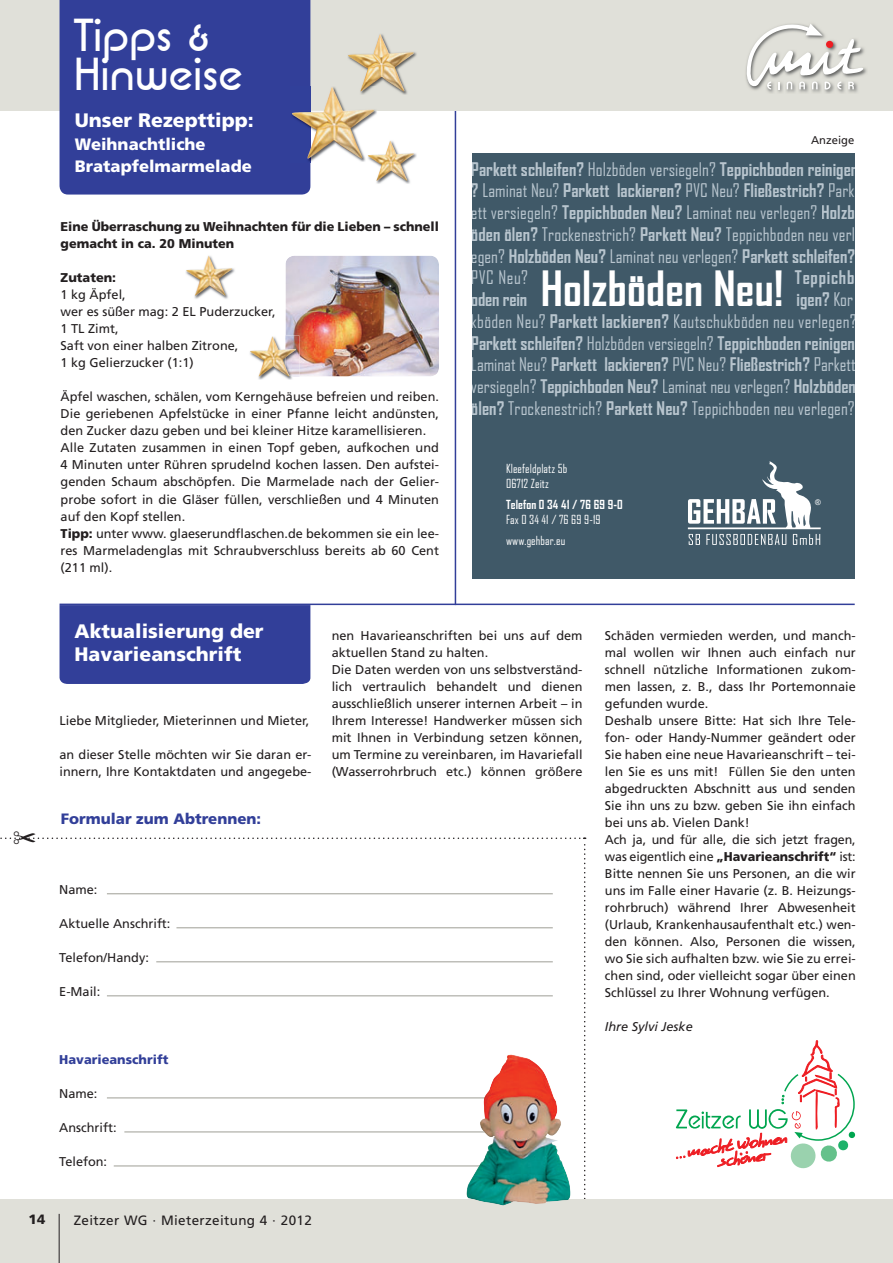
<style>
.page{position:relative;width:893px;height:1263px;background:#fff}
.page>*{position:absolute;margin:0;border:0;box-sizing:border-box;transform-origin:0 0}
.t1{font:700 46.5px "Agency FB";letter-spacing:.005em;color:#fff}
.t2{font:45px/39px "Expressa";letter-spacing:.025em;color:#fff}
.t3{font:900 19.5px/23.4px "Frutiger";color:#fff}
.t4{font:700 18px/21.8px "Agency FB";color:#b8c5ce}
.t5{font:700 18px "Agency FB";letter-spacing:.04em;color:#b8c5ce}
.t6{font:700 18px "Agency FB";letter-spacing:-.01em;color:#fff}
.t7{font:900 16.5px/22.5px "Frutiger";color:#fff}
.t8{font:900 15px "Frutiger";color:#323f99}
.t9{font:13.5px "Frutiger";letter-spacing:.025em;color:#231f20}
.t10{font:900 13.5px "Frutiger";color:#231f20}
.t11{font:12.75px/17px "Frutiger";color:#231f20}
.t12{font:900 12.75px/17px "Frutiger";color:#231f20}
.t13{font:900 12.75px "Frutiger";color:#323f99}
.t14{font:italic 12.75px "Frutiger";color:#231f20}
.t15{font:12px/15px "Agency FB";letter-spacing:.01em;color:#fff}
.t16{font:700 12px "Agency FB";letter-spacing:.01em;color:#fff}
.t17{font:11.25px "Frutiger";color:#231f20}
.t18{font:7.65px "Arial";color:#fff}
.s1{font-weight:900}
.s2{font-weight:400}
.s3{font-weight:400;color:#fff}
.s4{color:#fff}
.s5{color:#b8c5ce}
</style>
<div class="page">
<hr style="left:455px;top:95px;width:1px;height:510px;background:#323f99">
<div style="left:0;top:0;width:893px;height:111px;background:#e0e0d9"></div>
<div style="left:0;top:1199px;width:893px;height:64px;background:#e0e0d9"></div>
<img style="left:752px;top:48px;width:115px;height:46px">
<svg style="left:746px;top:24px;width:117px;height:65px"></svg>
<hr style="left:59px;top:1214px;width:1px;height:49px;background:#231f20">
<div style="left:60px;top:0;width:250px;height:195px;background:#323f99"></div>
<div style="left:60px;top:605px;width:250px;height:79px;background:#323f99"></div>
<hr style="left:60px;top:604px;width:795px;height:1px;background:#323f99">
<div style="left:472px;top:154px;width:383px;height:425px;background:#405968"></div>
<svg style="left:688px;top:461px;width:133px;height:84px"></svg>
<img style="left:291px;top:86px;width:86px;height:76px">
<img style="left:292px;top:87px;width:82px;height:72px">
<img style="left:400px;top:52px;width:17px;height:43px">
<img style="left:347px;top:86px;width:30px;height:9px">
<img style="left:348px;top:34px;width:66px;height:58px">
<img style="left:376px;top:140px;width:41px;height:44px">
<img style="left:367px;top:140px;width:10px;height:22px">
<img style="left:368px;top:141px;width:46px;height:40px">
<img style="left:194px;top:255px;width:41px;height:44px">
<img style="left:186px;top:256px;width:46px;height:40px">
<img style="left:285px;top:256px;width:154px;height:120px;border-radius:9px">
<img style="left:258px;top:376px;width:41px;height:4px">
<img style="left:285px;top:335px;width:14px;height:41px">
<img style="left:250px;top:336px;width:46px;height:40px">
<svg style="left:676px;top:1040px;width:179px;height:129px"></svg>
<svg style="left:1px;top:837px;width:585px;height:367px"></svg>
<h2 class="t2" style="left:75px;top:15px;width:169px">Tipps &amp;<br>Hinweise</h2>
<h3 class="t3" style="left:75px;top:110px;width:180px">Unser Rezepttipp:</h3>
<p class="t7" style="left:75px;top:134px;width:178px">Weihnachtliche<br>Bratapfelmarmelade</p>
<p class="t12" style="left:61px;top:219px;width:380px">Eine Überraschung zu Weihnachten für die Lieben – schnell gemacht in ca. 20 Minuten</p>
<p class="t12" style="left:61px;top:270px;width:57px">Zutaten:</p>
<p class="t11" style="left:61px;top:287px;width:216px">1 kg Äpfel,<br>wer es süßer mag: 2 EL Puderzucker,<br>1 TL Zimt,<br>Saft von einer halben Zitrone,<br>1 kg Gelierzucker (1:1)</p>
<p class="t11" style="left:61px;top:389px;width:380px">Äpfel waschen, schälen, vom Kerngehäuse befreien und reiben.<br>Die geriebenen Apfelstücke in einer Pfanne leicht andünsten, den Zucker dazu geben und bei kleiner Hitze karamellisieren.<br>Alle Zutaten zusammen in einen Topf geben, aufkochen und 4 Minuten unter Rühren sprudelnd kochen lassen. Den aufstei&shy;genden Schaum abschöpfen. Die Marmelade nach der Gelier&shy;probe sofort in die Gläser füllen, verschließen und 4 Minuten auf den Kopf stellen.<br><span class="s1">Tipp:</span> unter www. glaeserundflaschen.de bekommen sie ein lee&shy;res Marmeladenglas mit Schraubverschluss bereits ab 60 Cent (211 ml).</p>
<p class="t17" style="left:811px;top:135px;width:45px">Anzeige</p>
<p class="t4" style="left:471px;top:157px;width:389px">Parkett schleifen? <span class="s2">Holzböd</span><span class="s3">en versie</span><span class="s2">geln?</span> Teppichbod<span class="s4">en reini</span>gen ? <span class="s2">Laminat Neu?</span> Parkett lackieren? <span class="s2">PVC Neu?</span> Fließestrich? <span class="s2">Park e</span> <span class="s3">tt versie</span><span class="s2">geln?</span> Teppichboden Neu? <span class="s2">L</span><span class="s3">aminat neu ver</span><span class="s2">legen?</span> Holzb öden ölen? <span class="s2">Trockenestrich?</span> Parkett Neu? <span class="s2">Teppichbod</span><span class="s3">en neu ver</span><span class="s2">l egen?</span> Holzböden Neu? <span class="s2">L</span><span class="s3">aminat neu ver</span><span class="s2">legen?</span> Parkett schleifen?<br><span class="s2">PVC Neu?</span></p>
<h3 class="t5" style="left:795px;top:266px;width:61px">Teppichb</h3>
<h1 class="t1" style="left:541px;top:260px;width:245px">Holzböden Neu!</h1>
<p class="t4" style="left:471px;top:288px;width:387px;text-indent:326px"><span class="s4">i</span>gen? <span class="s2">Kor kböden Neu?</span> Parkett lackieren? <span class="s2">Kautschukböd</span><span class="s3">en neu ver</span><span class="s2">legen?<br></span>Parkett schleifen? <span class="s2">Holzböd</span><span class="s3">en versie</span><span class="s2">geln?</span> Teppichbod<span class="s4">en reini</span>gen <span class="s2">Laminat Neu?</span> Parkett lackieren? <span class="s2">PVC Neu?</span> Fließestrich? <span class="s2">Parkett versiegeln?</span> Teppichboden Neu? <span class="s2">L</span><span class="s3">aminat neu ver</span><span class="s2">legen?</span> Holzböden ölen? <span class="s2">Trockenestrich?</span> Parkett Neu? <span class="s2">Teppichbod</span><span class="s3">en neu ver</span><span class="s2">legen?</span></p>
<h3 class="t6" style="left:471px;top:288px;width:58px"><span class="s5">od</span>en rein</h3>
<p class="t15" style="left:506px;top:460px;width:63px">Kleefeldplatz 5b<br>06712 Zeitz</p>
<p class="t16" style="left:506px;top:497px;width:118px">Telefon 0 34 41 / 76 69 9-0</p>
<p class="t15" style="left:506px;top:508px;width:96px;line-height:21px">Fax 0 34 41 / 76 69 9-19 www.gehbar.eu</p>
<p class="t18" style="left:815px;top:498px;width:7px">®</p>
<h3 class="t3" style="left:74px;top:620px;width:191px">Aktualisierung der<br>Havarieanschrift</h3>
<p class="t11" style="left:60px;top:713px;width:251px">Liebe Mitglieder, Mieterinnen und Mieter,</p>
<p class="t11" style="left:60px;top:747px;width:253px">an dieser Stelle möchten wir Sie daran er&shy;innern, Ihre Kontaktdaten und angegebe-</p>
<p class="t8" style="left:61px;top:813px;width:202px">Formular zum Abtrennen:</p>
<p class="t11" style="left:59px;top:882px;width:40px">Name:</p>
<p class="t11" style="left:59px;top:916px;width:113px">Aktuelle Anschrift:</p>
<p class="t11" style="left:59px;top:950px;width:91px">Telefon/Handy:</p>
<p class="t11" style="left:59px;top:984px;width:43px">E-Mail:</p>
<p class="t13" style="left:59px;top:1055px;width:111px">Havarieanschrift</p>
<p class="t11" style="left:59px;top:1086px;width:40px">Name:</p>
<p class="t11" style="left:59px;top:1120px;width:59px">Anschrift:</p>
<p class="t11" style="left:59px;top:1154px;width:49px">Telefon:</p>
<p class="t10" style="left:28px;top:1214px;width:18px">14</p>
<p class="t9" style="left:74px;top:1214px;width:240px">Zeitzer WG · Mieterzeitung 4 · 2012</p>
<p class="t11" style="left:332px;top:628px;width:252px">nen Havarieanschriften bei uns auf dem aktuellen Stand zu halten.<br>Die Daten werden von uns selbstverständ&shy;lich vertraulich behandelt und dienen ausschließlich unserer internen Arbeit – in Ihrem Interesse! Handwerker müssen sich mit Ihnen in Verbindung setzen können, um Termine zu vereinbaren, im Havariefall (Wasserrohrbruch etc.) können größere</p>
<p class="t11" style="left:605px;top:628px;width:252px">Schäden vermieden werden, und manch&shy;mal wollen wir Ihnen auch einfach nur schnell nützliche Informationen zukom&shy;men lassen, z. B., dass Ihr Portemonnaie gefunden wurde.<br>Deshalb unsere Bitte: Hat sich Ihre Tele&shy;fon- oder Handy-Nummer geändert oder Sie haben eine neue Havarieanschrift – tei&shy;len Sie es uns mit! Füllen Sie den unten abgedruckten Abschnitt aus und senden Sie ihn uns zu bzw. geben Sie ihn einfach bei uns ab. Vielen Dank!<br>Ach ja, und für alle, die sich jetzt fragen, was eigentlich eine <span class="s1">„Havarieanschrift“</span> ist:<br>Bitte nennen Sie uns Personen, an die wir uns im Falle einer Havarie (z. B. Heizungs&shy;rohrbruch) während Ihrer Abwesenheit (Urlaub, Krankenhausaufenthalt etc.) wen&shy;den können. Also, Personen die wissen, wo Sie sich aufhalten bzw. wie Sie zu errei&shy;chen sind, oder vielleicht sogar über einen Schlüssel zu Ihrer Wohnung verfügen.</p>
<p class="t14" style="left:605px;top:1021px;width:89px">Ihre Sylvi Jeske</p>
</div>
